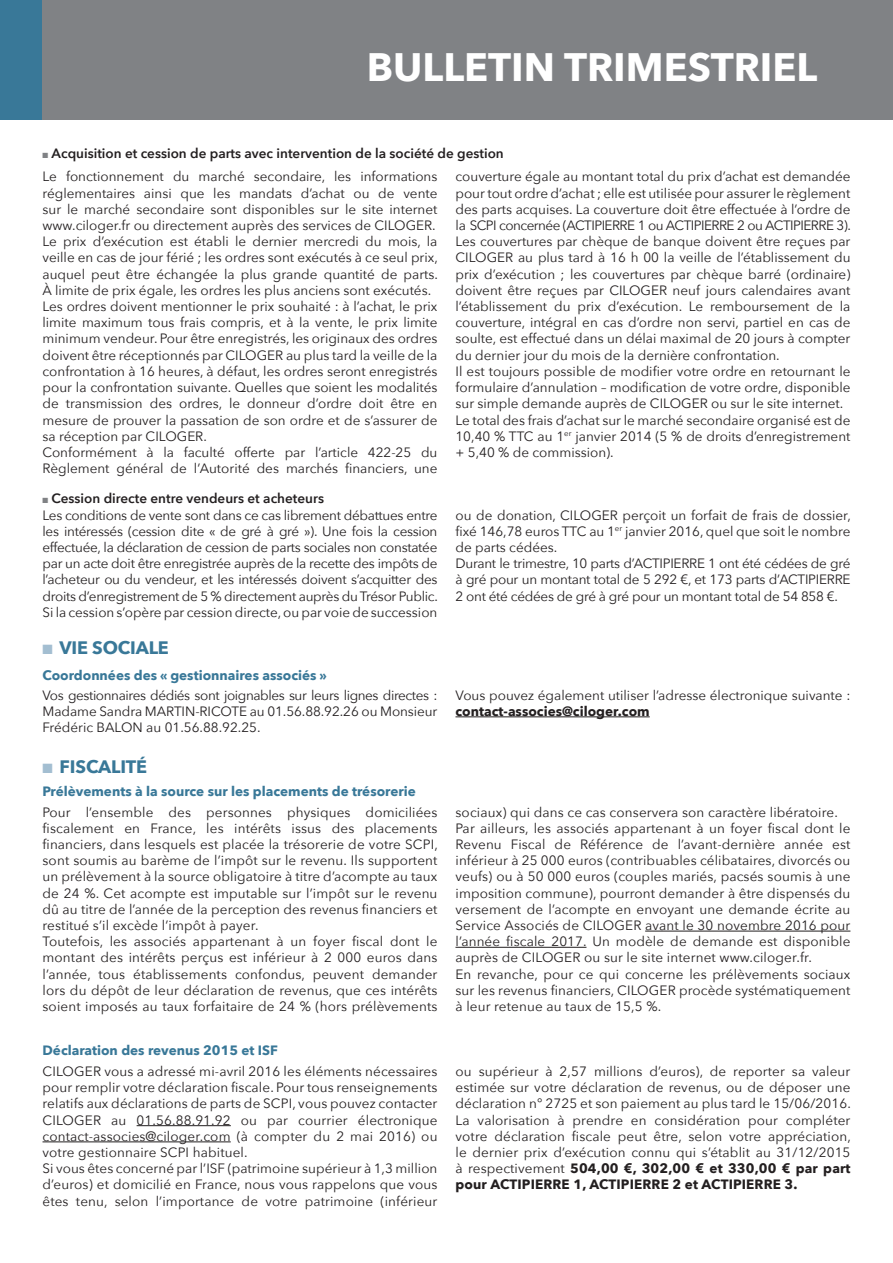
<style>
.page{position:relative;width:893px;height:1263px;background:#fff}
.page>*{position:absolute;margin:0;border:0;box-sizing:border-box;transform-origin:0 0}
.t1{font:700 39.6px "Avenir Next";color:#fff}
.t2{font:700 18px "Avenir Next";letter-spacing:-.01em;color:#397898}
.t3{font:13.5px/16.2px "Avenir Next";color:#231f20}
.t4{font:13.5px/16.2px "Avenir Next";letter-spacing:-.02em;color:#231f20}
.t5{font:700 13.5px "Avenir Next";color:#397898}
.t6{font:600 13.5px "Avenir Next";color:#231f20}
.t7{font:700 13.5px "Avenir Next";color:#231f20}
.s1{color:#808285}
.s2{color:#a3bed1}
.s3{font-weight:700}
</style>
<div class="page">
<div style="left:0;top:0;width:893px;height:119px;background:#397898"></div>
<div style="left:43px;top:0;width:850px;height:119px;background:#808285"></div>
<hr style="left:455px;top:716px;width:195px;height:1px;background:#231f20">
<hr style="left:137px;top:1125px;width:94px;height:1px;background:#231f20">
<hr style="left:43px;top:1141px;width:188px;height:1px;background:#231f20">
<hr style="left:645px;top:931px;width:205px;height:1px;background:#231f20">
<hr style="left:455px;top:947px;width:131px;height:1px;background:#231f20">
<h1 class="t1" style="left:367px;top:33px;width:452px">BULLETIN TRIMESTRIEL</h1>
<p class="t6" style="left:43px;top:142px;width:463px"><span class="s1">■</span> Acquisition et cession de parts avec intervention de la société de gestion</p>
<p class="t3" style="left:43px;top:168px;width:397px">Le fonctionnement du marché secondaire, les informations réglementaires ainsi que les mandats d’achat ou de vente sur le marché secondaire sont disponibles sur le site internet www.ciloger.fr ou directement auprès des services de CILOGER.<br>Le prix d’exécution est établi le dernier mercredi du mois, la veille en cas de jour férié ; les ordres sont exécutés à ce seul prix, auquel peut être échangée la plus grande quantité de parts.<br>À limite de prix égale, les ordres les plus anciens sont exécutés.<br>Les ordres doivent mentionner le prix souhaité : à l’achat, le prix limite maximum tous frais compris, et à la vente, le prix limite minimum vendeur. Pour être enregistrés, les originaux des ordres doivent être réceptionnés par CILOGER au plus tard la veille de la confrontation à 16 heures, à défaut, les ordres seront enregistrés pour la confrontation suivante. Quelles que soient les modalités de transmission des ordres, le donneur d’ordre doit être en mesure de prouver la passation de son ordre et de s’assurer de sa réception par CILOGER.<br>Conformément à la faculté offerte par l’article 422-25 du Règlement général de l’Autorité des marchés financiers, une</p>
<p class="t3" style="left:455px;top:168px;width:397px">couverture égale au montant total du prix d’achat est demandée pour tout ordre d’achat ; elle est utilisée pour assurer le règlement des parts acquises. La couverture doit être effectuée à l’ordre de la SCPI concernée (ACTIPIERRE 1 ou ACTIPIERRE 2 ou ACTIPIERRE 3).<br>Les couvertures par chèque de banque doivent être reçues par CILOGER au plus tard à 16 h 00 la veille de l’établissement du prix d’exécution ; les couvertures par chèque barré (ordinaire) doivent être reçues par CILOGER neuf jours calendaires avant l’établissement du prix d’exécution. Le remboursement de la couverture, intégral en cas d’ordre non servi, partiel en cas de soulte, est effectué dans un délai maximal de 20 jours à compter du dernier jour du mois de la dernière confrontation.<br>Il est toujours possible de modifier votre ordre en retournant le formulaire d’annulation – modification de votre ordre, disponible sur simple demande auprès de CILOGER ou sur le site internet.<br>Le total des frais d’achat sur le marché secondaire organisé est de 10,40 % TTC au 1<sup>er</sup> janvier 2014 (5 % de droits d’enregistrement + 5,40 % de commission).</p>
<p class="t3" style="left:43px;top:506px;width:397px;text-align:justify">Les conditions de vente sont dans ce cas librement débattues entre les intéressés (cession dite « de gré à gré »). Une fois la cession effectuée, la déclaration de cession de parts sociales non constatée par un acte doit être enregistrée auprès de la recette des impôts de l’acheteur ou du vendeur, et les intéressés doivent s’acquitter des droits d’enregistrement de 5 % directement auprès du Trésor Public.<br>Si la cession s’opère par cession directe, ou par voie de succession</p>
<p class="t4" style="left:455px;top:506px;width:397px">ou de donation, CILOGER perçoit un forfait de frais de dossier, fixé 146,78 euros TTC au 1<sup>er</sup> janvier 2016, quel que soit le nombre de parts cédées.<br>Durant le trimestre, 10 parts d’ACTIPIERRE 1 ont été cédées de gré à gré pour un montant total de 5 292 €, et 173 parts d’ACTIPIERRE 2 ont été cédées de gré à gré pour un montant total de 54 858 €.</p>
<p class="t6" style="left:43px;top:486px;width:283px"><span class="s1">■</span> Cession directe entre vendeurs et acheteurs</p>
<h2 class="t2" style="left:43px;top:632px;width:128px"><span class="s2">■</span> VIE SOCIALE</h2>
<p class="t3" style="left:43px;top:686px;width:396px;text-align:justify">Vos gestionnaires dédiés sont joignables sur leurs lignes directes :<br>Madame Sandra MARTIN-RICOTE au 01.56.88.92.26 ou Monsieur Frédéric BALON au 01.56.88.92.25.</p>
<p class="t3" style="left:455px;top:686px;width:396px">Vous pouvez également utiliser l’adresse électronique suivante :</p>
<p class="t5" style="left:43px;top:664px;width:286px">Coordonnées des « gestionnaires associés »</p>
<p class="t7" style="left:455px;top:699px;width:196px">contact-associes@ciloger.com</p>
<h2 class="t2" style="left:43px;top:751px;width:106px"><span class="s2">■</span> FISCALITÉ</h2>
<p class="t5" style="left:43px;top:779px;width:375px">Prélèvements à la source sur les placements de trésorerie</p>
<p class="t3" style="left:43px;top:803px;width:397px">Pour l’ensemble des personnes physiques domiciliées fiscalement en France, les intérêts issus des placements financiers, dans lesquels est placée la trésorerie de votre SCPI, sont soumis au barème de l’impôt sur le revenu. Ils supportent un prélèvement à la source obligatoire à titre d’acompte au taux de 24 %. Cet acompte est imputable sur l’impôt sur le revenu dû au titre de l’année de la perception des revenus financiers et restitué s’il excède l’impôt à payer.<br>Toutefois, les associés appartenant à un foyer fiscal dont le montant des intérêts perçus est inférieur à 2 000 euros dans l’année, tous établissements confondus, peuvent demander lors du dépôt de leur déclaration de revenus, que ces intérêts soient imposés au taux forfaitaire de 24 % (hors prélèvements</p>
<p class="t3" style="left:455px;top:803px;width:396px">sociaux) qui dans ce cas conservera son caractère libératoire.<br>Par ailleurs, les associés appartenant à un foyer fiscal dont le Revenu Fiscal de Référence de l’avant-dernière année est inférieur à 25 000 euros (contribuables célibataires, divorcés ou veufs) ou à 50 000 euros (couples mariés, pacsés soumis à une imposition commune), pourront demander à être dispensés du versement de l’acompte en envoyant une demande écrite au Service Associés de CILOGER avant le 30 novembre 2016 pour l’année fiscale 2017. Un modèle de demande est disponible auprès de CILOGER ou sur le site internet www.ciloger.fr.<br>En revanche, pour ce qui concerne les prélèvements sociaux sur les revenus financiers, CILOGER procède systématiquement à leur retenue au taux de 15,5 %.</p>
<p class="t5" style="left:43px;top:1039px;width:237px">Déclaration des revenus 2015 et ISF</p>
<p class="t3" style="left:43px;top:1063px;width:396px">CILOGER vous a adressé mi-avril 2016 les éléments nécessaires pour remplir votre déclaration fiscale. Pour tous renseignements relatifs aux déclarations de parts de SCPI, vous pouvez contacter CILOGER au 01.56.88.91.92 ou par courrier électronique contact-associes@ciloger.com (à compter du 2 mai 2016) ou votre gestionnaire SCPI habituel.<br>Si vous êtes concerné par l’ISF (patrimoine supérieur à 1,3 million d’euros) et domicilié en France, nous vous rappelons que vous êtes tenu, selon l’importance de votre patrimoine (inférieur</p>
<p class="t3" style="left:455px;top:1063px;width:397px;text-align:justify">ou supérieur à 2,57 millions d’euros), de reporter sa valeur estimée sur votre déclaration de revenus, ou de déposer une déclaration n° 2725 et son paiement au plus tard le 15/06/2016.<br>La valorisation à prendre en considération pour compléter votre déclaration fiscale peut être, selon votre appréciation, le dernier prix d’exécution connu qui s’établit au 31/12/2015 à respectivement <span class="s3">504,00 €, 302,00 € et 330,00 € par part pour ACTIPIERRE 1, ACTIPIERRE 2 et ACTIPIERRE 3.</span></p>
</div>
